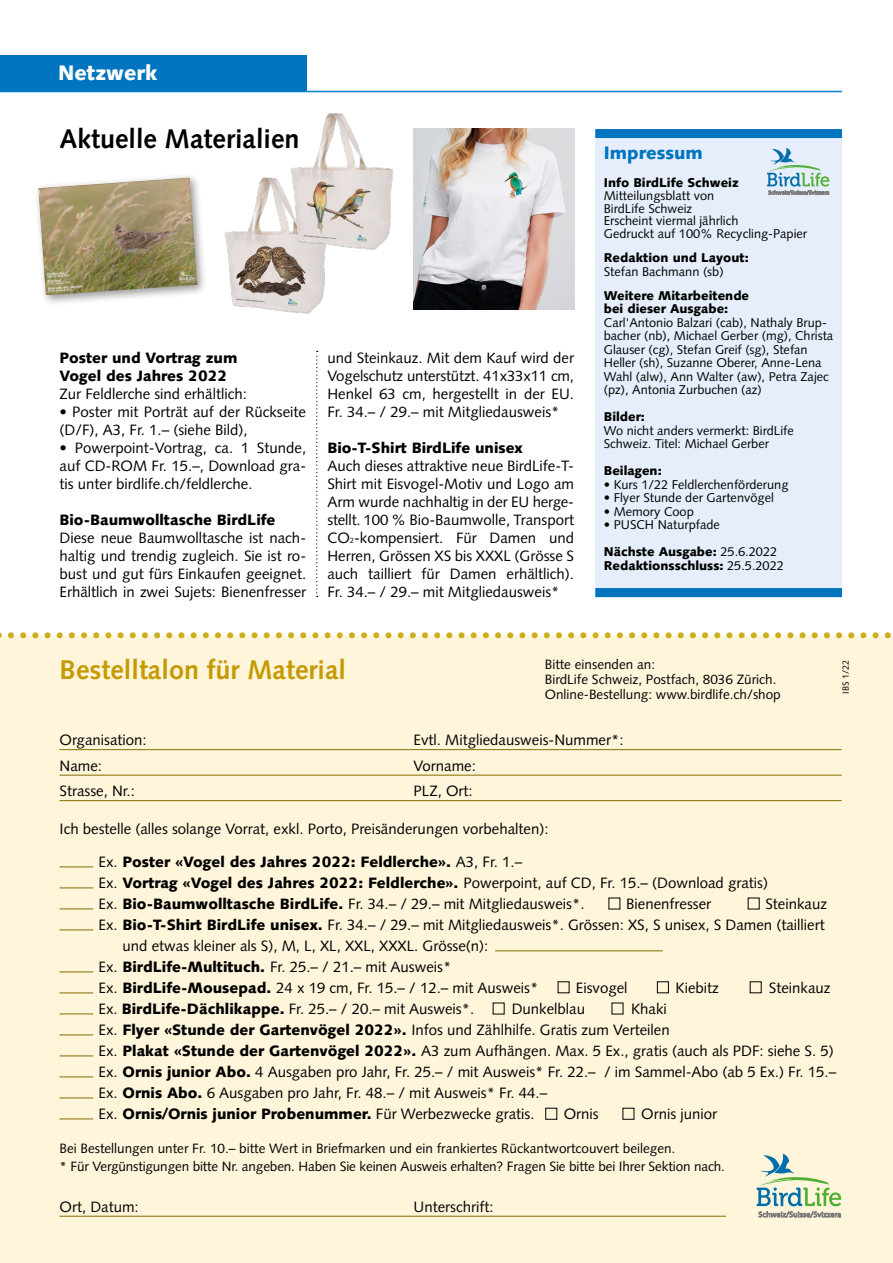
<style>
.page{position:relative;width:893px;height:1263px;background:#fff}
.page>*{position:absolute;margin:0;border:0;box-sizing:border-box;transform-origin:0 0}
.t1{font:700 27px "Syntax LT";color:#c59a00}
.Titel_18pt_bold{font:700 27px "Syntax LT";color:#000}
.t2{font:900 21px "Syntax LT";color:#fff}
.Kasten-Titel{font:900 18px "Syntax LT";color:#0075bf}
.Bestelltalon_mit_Str{font:15px/21px "Syntax LT";color:#000}
.Grundtext{font:15px/18px "Syntax LT";color:#000;text-align:justify}
.Bestelltalon_mit_Str-2{font:900 15px "Syntax LT";color:#000}
.Bestelltalon_Adresse{font:15px "Syntax LT";color:#000}
.Untertitel{font:900 15px/18px "Syntax LT";color:#000}
.t3{font:13.5px/15px "Syntax LT";color:#000}
.t4{font:12.75px/13.5px "Syntax LT";color:#000}
.t5{font:900 12.75px/13.5px "Syntax LT";color:#000}
.t6{font:9px "Syntax LT";color:#000}
.s1{font-size:7.5px}
.s2{font-weight:400}
.s3{font-weight:900}
</style>
<div class="page">
<div style="left:0;top:636px;width:893px;height:627px;background:#fef5db"></div>
<svg style="left:316px;top:351px;width:2px;height:246px"></svg>
<div style="left:595px;top:129px;width:247px;height:468px;background:#e5eefa"></div>
<hr style="left:60px;top:749px;width:782px;height:1px;background:#876c00">
<hr style="left:60px;top:775px;width:782px;height:1px;background:#876c00">
<hr style="left:60px;top:800px;width:782px;height:1px;background:#876c00">
<hr style="left:60px;top:867px;width:33px;height:1px;background:#876c00">
<hr style="left:60px;top:888px;width:33px;height:1px;background:#876c00">
<hr style="left:60px;top:909px;width:33px;height:1px;background:#876c00">
<hr style="left:60px;top:930px;width:33px;height:1px;background:#876c00">
<hr style="left:60px;top:972px;width:33px;height:1px;background:#876c00">
<hr style="left:60px;top:993px;width:33px;height:1px;background:#876c00">
<hr style="left:60px;top:1014px;width:33px;height:1px;background:#876c00">
<hr style="left:60px;top:1035px;width:33px;height:1px;background:#876c00">
<hr style="left:60px;top:1056px;width:33px;height:1px;background:#876c00">
<hr style="left:60px;top:1077px;width:33px;height:1px;background:#876c00">
<hr style="left:60px;top:1098px;width:33px;height:1px;background:#876c00">
<hr style="left:60px;top:1119px;width:33px;height:1px;background:#876c00">
<hr style="left:60px;top:1216px;width:782px;height:1px;background:#876c00">
<svg style="left:767px;top:148px;width:62px;height:48px"></svg>
<div style="left:595px;top:129px;width:247px;height:9px;background:#0075bf"></div>
<div style="left:595px;top:588px;width:247px;height:9px;background:#0075bf"></div>
<hr style="left:0;top:91px;width:842px;height:1px;background:#0080c6">
<div style="left:0;top:55px;width:306px;height:36px;background:#0075bf"></div>
<div style="left:545px;top:1108px;width:12px;height:12px;border:1px solid #000"></div>
<div style="left:622px;top:1108px;width:12px;height:12px;border:1px solid #000"></div>
<div style="left:34px;top:173px;width:174px;height:133px;background:#000;opacity:.4"></div>
<img style="left:38px;top:178px;width:159px;height:117px">
<img style="left:224px;top:177px;width:101px;height:137px">
<img style="left:286px;top:112px;width:107px;height:148px">
<img style="left:414px;top:129px;width:160px;height:180px">
<hr style="left:495px;top:950px;width:168px;height:1px;background:#876c00">
<div style="left:657px;top:981px;width:12px;height:12px;border:1px solid #000"></div>
<div style="left:726px;top:1193px;width:122px;height:34px;background:#fef5db"></div>
<svg style="left:0;top:632px;width:891px;height:6px"></svg>
<svg style="left:757px;top:1154px;width:84px;height:64px"></svg>
<p class="t2" style="left:58px;top:60px;width:101px">Netzwerk</p>
<p class="Titel_18pt_bold" style="left:60px;top:123px;width:242px">Aktuelle Materialien</p>
<p class="Untertitel" style="left:60px;top:349px;width:179px">Poster und Vortrag zum<br>Vogel des Jahres 2022</p>
<p class="Grundtext" style="left:60px;top:385px;width:189px">Zur Feldlerche sind erhältlich:</p>
<p class="Grundtext" style="left:60px;top:403px;width:248px">• Poster mit Porträt auf der Rückseite (D/F), A3, Fr. 1.– (siehe Bild),</p>
<p class="Grundtext" style="left:60px;top:439px;width:248px">• Powerpoint-Vortrag, ca. 1 Stunde, auf CD-ROM Fr. 15.–, Download gra&shy;tis unter birdlife.ch/feldlerche.</p>
<p class="Untertitel" style="left:60px;top:511px;width:217px">Bio-Baumwolltasche BirdLife</p>
<p class="Grundtext" style="left:60px;top:529px;width:248px">Diese neue Baumwolltasche ist nach&shy;haltig und trendig zugleich. Sie ist ro&shy;bust und gut fürs Einkaufen geeignet.<br>Erhältlich in zwei Sujets: Bienenfresser</p>
<p class="Grundtext" style="left:327px;top:349px;width:248px">und Steinkauz. Mit dem Kauf wird der Vogelschutz unterstützt. 41x33x11 cm, Henkel 63 cm, hergestellt in der EU.<br>Fr. 34.– / 29.– mit Mitgliedausweis*</p>
<p class="Untertitel" style="left:327px;top:439px;width:197px">Bio-T-Shirt BirdLife unisex</p>
<p class="Grundtext" style="left:327px;top:457px;width:248px">Auch dieses attraktive neue BirdLife-T-Shirt mit Eisvogel-Motiv und Logo am Arm wurde nachhaltig in der EU herge&shy;stellt. 100 % Bio-Baumwolle, Transport CO<span class="s1">2</span>-kompensiert. Für Damen und Herren, Grössen XS bis XXXL (Grösse S auch tailliert für Damen erhältlich).<br>Fr. 34.– / 29.– mit Mitgliedausweis*</p>
<p class="Kasten-Titel" style="left:604px;top:143px;width:100px">Impressum</p>
<p class="t5" style="left:604px;top:176px;width:136px">Info BirdLife Schweiz</p>
<p class="t4" style="left:604px;top:189px;width:112px">Mitteilungsblatt von</p>
<p class="t4" style="left:604px;top:202px;width:90px">BirdLife Schweiz</p>
<p class="t4" style="left:604px;top:214px;width:136px">Erscheint viermal jährlich</p>
<p class="t4" style="left:604px;top:227px;width:205px">Gedruckt auf 100% Recycling-Papier</p>
<p class="t5" style="left:604px;top:251px;width:147px">Redaktion und Layout:</p>
<p class="t4" style="left:604px;top:265px;width:121px">Stefan Bachmann (sb)</p>
<p class="t5" style="left:604px;top:289px;width:147px">Weitere Mitarbeitende bei dieser Ausgabe:</p>
<p class="t4" style="left:604px;top:316px;width:231px">Carl'Antonio Balzari (cab), Nathaly Brup&shy;bacher (nb), Michael Gerber (mg), Christa Glauser (cg), Stefan Greif (sg), Stefan Heller (sh), Suzanne Oberer, Anne-Lena Wahl (alw), Ann Walter (aw), Petra Zajec (pz), Antonia Zurbuchen (az)</p>
<p class="t5" style="left:604px;top:410px;width:43px">Bilder:</p>
<p class="t4" style="left:604px;top:424px;width:191px">Wo nicht anders vermerkt: BirdLife<br>Schweiz. Titel: Michael Gerber</p>
<p class="t5" style="left:604px;top:464px;width:59px">Beilagen:</p>
<p class="t4" style="left:604px;top:478px;width:186px">• Kurs 1/22 Feldlerchenförderung</p>
<p class="t4" style="left:604px;top:491px;width:172px">• Flyer Stunde der Gartenvögel</p>
<p class="t4" style="left:604px;top:505px;width:91px">• Memory Coop</p>
<p class="t4" style="left:604px;top:518px;width:118px">• PUSCH Naturpfade</p>
<p class="t5" style="left:604px;top:545px;width:175px">Nächste Ausgabe: <span class="s2">25.6.2022</span></p>
<p class="t5" style="left:604px;top:559px;width:182px">Redaktionsschluss: <span class="s2">25.5.2022</span></p>
<p class="t1" style="left:60px;top:654px;width:288px">Bestelltalon für Material</p>
<p class="t3" style="left:545px;top:657px;width:233px">Bitte einsenden an:<br>BirdLife Schweiz, Postfach, 8036 Zürich.</p>
<p class="t3" style="left:545px;top:687px;width:237px">Online-Bestellung: www.birdlife.ch/shop</p>
<p class="t6" style="left:840px;top:693px;width:35px;rotate:-90deg">IBS 1/22</p>
<p class="Bestelltalon_Adresse" style="left:60px;top:731px;width:89px">Organisation:</p>
<p class="Bestelltalon_Adresse" style="left:414px;top:731px;width:212px">Evtl. Mitgliedausweis-Nummer*:</p>
<p class="Bestelltalon_Adresse" style="left:60px;top:756px;width:44px">Name:</p>
<p class="Bestelltalon_Adresse" style="left:414px;top:756px;width:64px">Vorname:</p>
<p class="Bestelltalon_Adresse" style="left:60px;top:782px;width:77px">Strasse, Nr.:</p>
<p class="Bestelltalon_Adresse" style="left:414px;top:782px;width:61px">PLZ, Ort:</p>
<p class="Grundtext" style="left:60px;top:819px;width:490px">Ich bestelle (alles solange Vorrat, exkl. Porto, Preisänderungen vorbehalten):</p>
<p class="Bestelltalon_mit_Str-2" style="left:99px;top:852px;width:425px"><span class="s2">Ex.</span> Poster «Vogel des Jahres 2022: Feldlerche». <span class="s2">A3, Fr. 1.–</span></p>
<p class="Bestelltalon_mit_Str" style="left:99px;top:872px;width:671px">Ex. <span class="s3">Vortrag «Vogel des Jahres 2022: Feldlerche».</span> Powerpoint, auf CD, Fr. 15.– (Download gratis)</p>
<p class="Bestelltalon_mit_Str" style="left:99px;top:893px;width:488px">Ex. <span class="s3">Bio-Baumwolltasche BirdLife.</span> Fr. 34.– / 29.– mit Mitgliedausweis*.</p>
<p class="Bestelltalon_mit_Str" style="left:626px;top:893px;width:86px">Bienenfresser</p>
<p class="Bestelltalon_mit_Str" style="left:765px;top:893px;width:63px">Steinkauz</p>
<p class="Bestelltalon_mit_Str" style="left:99px;top:914px;width:728px">Ex. <span class="s3">Bio-T-Shirt BirdLife unisex.</span> Fr. 34.– / 29.– mit Mitgliedausweis*. Grössen: XS, S unisex, S Damen (tailliert</p>
<p class="Bestelltalon_mit_Str" style="left:99px;top:935px;width:391px;text-indent:24px">und etwas kleiner als S), M, L, XL, XXL, XXXL. Grösse(n):<br>Ex. <span class="s3">BirdLife-Multituch.</span> Fr. 25.– / 21.– mit Ausweis*</p>
<p class="Bestelltalon_mit_Str" style="left:99px;top:977px;width:441px">Ex. <span class="s3">BirdLife-Mousepad.</span> 24 x 19 cm, Fr. 15.– / 12.– mit Ausweis*</p>
<p class="Bestelltalon_mit_Str" style="left:576px;top:977px;width:53px">Eisvogel</p>
<p class="Bestelltalon_mit_Str" style="left:676px;top:977px;width:45px">Kiebitz</p>
<p class="Bestelltalon_mit_Str" style="left:769px;top:977px;width:63px">Steinkauz</p>
<p class="Bestelltalon_mit_Str" style="left:99px;top:998px;width:377px">Ex. <span class="s3">BirdLife-Dächlikappe.</span> Fr. 25.– / 20.– mit Ausweis*.</p>
<p class="Bestelltalon_mit_Str" style="left:512px;top:998px;width:75px">Dunkelblau</p>
<p class="Bestelltalon_mit_Str" style="left:631px;top:998px;width:37px">Khaki</p>
<p class="Bestelltalon_mit_Str" style="left:99px;top:1019px;width:573px">Ex. <span class="s3">Flyer «Stunde der Gartenvögel 2022».</span> Infos und Zählhilfe. Gratis zum Verteilen</p>
<p class="Bestelltalon_mit_Str" style="left:99px;top:1040px;width:737px">Ex. <span class="s3">Plakat «Stunde der Gartenvögel 2022».</span> A3 zum Aufhängen. Max. 5 Ex., gratis (auch als PDF: siehe S. 5)</p>
<p class="Bestelltalon_mit_Str" style="left:99px;top:1061px;width:739px">Ex. <span class="s3">Ornis junior Abo.</span> 4 Ausgaben pro Jahr, Fr. 25.– / mit Ausweis* Fr. 22.– / im Sammel-Abo (ab 5 Ex.) Fr. 15.–</p>
<p class="Bestelltalon_mit_Str" style="left:99px;top:1082px;width:450px">Ex. <span class="s3">Ornis Abo.</span> 6 Ausgaben pro Jahr, Fr. 48.– / mit Ausweis* Fr. 44.–</p>
<p class="Bestelltalon_mit_Str-2" style="left:99px;top:1104px;width:438px"><span class="s2">Ex.</span> Ornis/Ornis junior Probenummer. <span class="s2">Für Werbezwecke gratis.</span></p>
<p class="Bestelltalon_mit_Str" style="left:564px;top:1103px;width:37px">Ornis</p>
<p class="Bestelltalon_mit_Str" style="left:641px;top:1103px;width:77px">Ornis junior</p>
<p class="t3" style="left:60px;top:1141px;width:617px">Bei Bestellungen unter Fr. 10.– bitte Wert in Briefmarken und ein frankiertes Rückantwortcouvert beilegen.</p>
<p class="t3" style="left:60px;top:1159px;width:667px">* Für Vergünstigungen bitte Nr. angeben. Haben Sie keinen Ausweis erhalten? Fragen Sie bitte bei Ihrer Sektion nach.</p>
<p class="Bestelltalon_Adresse" style="left:60px;top:1197px;width:81px">Ort, Datum:</p>
<p class="Bestelltalon_Adresse" style="left:414px;top:1197px;width:81px">Unterschrift:</p>
</div>
